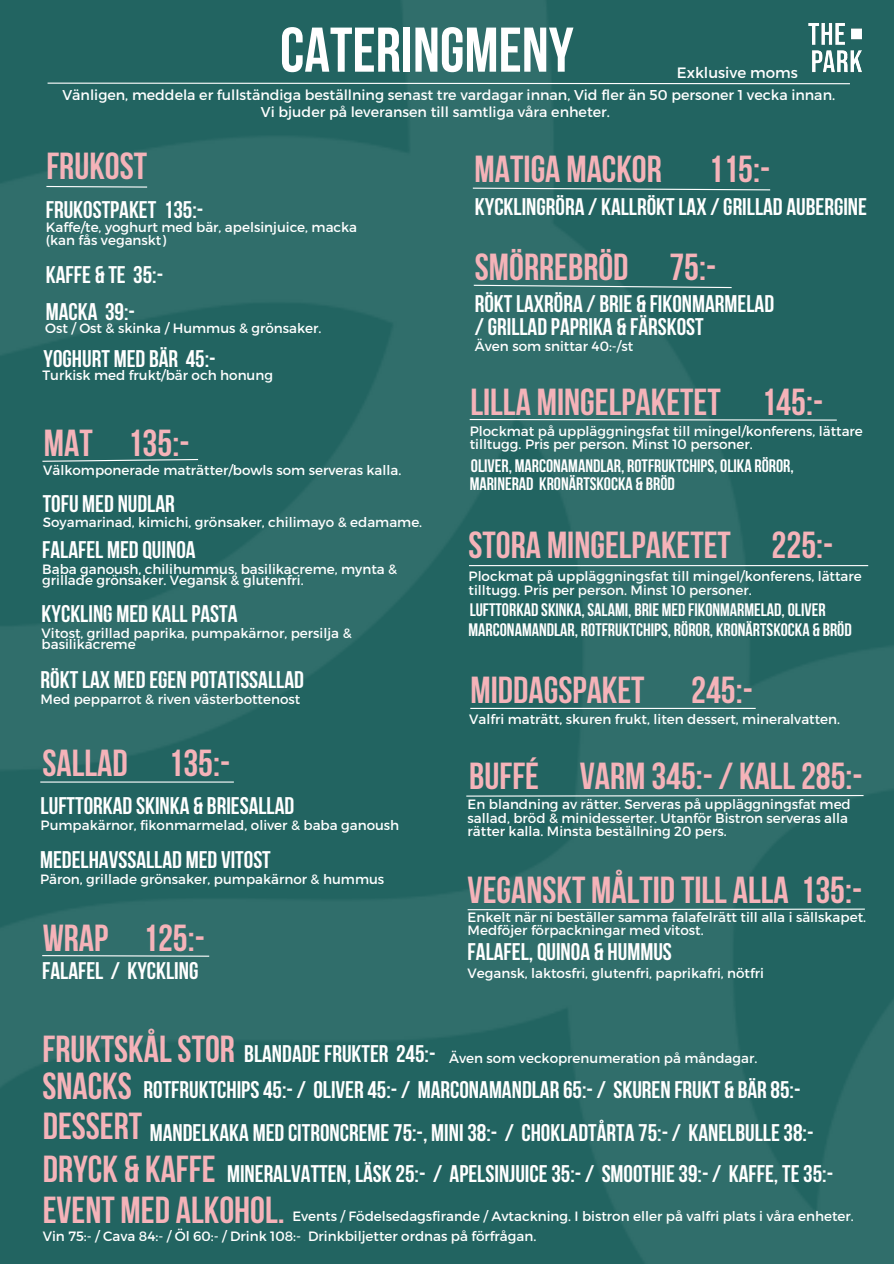
<style>
.page{position:relative;width:894px;height:1264px;background:#fff}
.page>*{position:absolute;margin:0;border:0;box-sizing:border-box;transform-origin:0 0}
.t1{font:700 63px "Bebas Neue";color:#fff}
.t2{font:700 37.5px "Bebas Neue";color:#f5b3b9}
.t3{font:700 24px "Bebas Neue";color:#fff}
.t4{font:700 18px "Bebas Neue";color:#fff}
.t5{font:15px "Montserrat";color:#fff}
.t6{font:14.25px "Montserrat";color:#fff}
.t7{font:13.5px/13.5px "Montserrat";color:#fff}
</style>
<div class="page">
<img style="left:0;top:0;width:893px;height:1263px">
<svg style="left:46px;top:82px;width:752px;height:3px"></svg>
<svg style="left:45px;top:185px;width:103px;height:3px"></svg>
<hr style="left:40px;top:781px;width:194px;height:1px;background:#fff">
<svg style="left:41px;top:458px;width:158px;height:4px"></svg>
<img style="left:798px;top:12px;width:76px;height:76px">
<svg style="left:468px;top:418px;width:369px;height:3px"></svg>
<svg style="left:466px;top:908px;width:399px;height:2px"></svg>
<hr style="left:470px;top:708px;width:285px;height:1px;background:#fff">
<hr style="left:469px;top:565px;width:398px;height:1px;background:#fff">
<svg style="left:471px;top:187px;width:300px;height:4px"></svg>
<svg style="left:472px;top:284px;width:260px;height:5px"></svg>
<svg style="left:41px;top:954px;width:169px;height:3px"></svg>
<svg style="left:465px;top:794px;width:399px;height:3px"></svg>
<p class="t1" style="left:280px;top:24px;width:295px">CATERINGMENY</p>
<p class="t6" style="left:62px;top:85px;width:774px">Vänligen, meddela er fullständiga beställning senast tre vardagar innan, Vid fler än 50 personer 1 vecka innan.</p>
<p class="t5" style="left:676px;top:63px;width:122px">Exklusive moms</p>
<p class="t2" style="left:46px;top:151px;width:102px">FRUKOST</p>
<p class="t3" style="left:46px;top:200px;width:159px">FRUKOSTPAKET 135:-</p>
<p class="t6" style="left:261px;top:103px;width:350px">Vi bjuder på leveransen till samtliga våra enheter.</p>
<p class="t2" style="left:474px;top:154px;width:297px">MATIGA MACKOR 115:-</p>
<p class="t3" style="left:475px;top:197px;width:393px">KYCKLINGRÖRA / KALLRÖKTLAX /GRILLAD AUBERGINE</p>
<p class="t7" style="left:46px;top:219px;width:313px">Kaffe/te, yoghurt med bär, apelsinjuice, macka</p>
<p class="t7" style="left:46px;top:233px;width:122px">(kan fås veganskt)</p>
<p class="t3" style="left:46px;top:265px;width:119px">KAFFE &amp; TE 35:-</p>
<p class="t3" style="left:46px;top:302px;width:91px">MACKA 39:-</p>
<p class="t7" style="left:45px;top:321px;width:278px">Ost / Ost &amp; skinka / Hummus &amp; grönsaker.</p>
<p class="t3" style="left:44px;top:349px;width:173px">YOGHURT MED BÄR 45:-</p>
<p class="t7" style="left:42px;top:368px;width:232px">Turkisk med frukt/bär och honung</p>
<p class="t2" style="left:44px;top:428px;width:147px">MAT 135:-</p>
<p class="t7" style="left:43px;top:463px;width:359px">Välkomponerade maträtter/bowls som serveras kalla.</p>
<p class="t3" style="left:43px;top:493px;width:134px">TOFU MED NUDLAR</p>
<p class="t7" style="left:43px;top:515px;width:381px">Soyamarinad, kimichi, grönsaker, chilimayo &amp; edamame.</p>
<p class="t3" style="left:42px;top:540px;width:155px">FALAFEL MED QUINOA</p>
<p class="t7" style="left:42px;top:562px;width:356px;line-height:11.2px">Baba ganoush, chilihummus, basilikacreme, mynta &amp; grillade grönsaker. Vegansk &amp; glutenfri.</p>
<p class="t3" style="left:42px;top:604px;width:197px">KYCKLING MED KALLPASTA</p>
<p class="t7" style="left:42px;top:627px;width:311px;line-height:11.2px">Vitost, grillad paprika, pumpakärnor, persilja &amp; basilikacreme</p>
<p class="t3" style="left:41px;top:670px;width:265px">RÖKTLAX MED EGEN POTATISSALLAD</p>
<p class="t7" style="left:41px;top:691px;width:261px">Med pepparrot &amp; riven västerbottenost</p>
<p class="t2" style="left:42px;top:748px;width:189px">SALLAD 135:-</p>
<p class="t3" style="left:41px;top:796px;width:255px">LUFTTORKAD SKINKA &amp; BRIESALLAD</p>
<p class="t7" style="left:41px;top:817px;width:360px">Pumpakärnor, fikonmarmelad, oliver &amp; baba ganoush</p>
<p class="t3" style="left:40px;top:850px;width:232px">MEDELHAVSSALLAD MED VITOST</p>
<p class="t7" style="left:40px;top:871px;width:345px">Päron, grillade grönsaker, pumpakärnor &amp; hummus</p>
<p class="t2" style="left:43px;top:922px;width:164px">WRAP 125:-</p>
<p class="t3" style="left:42px;top:960px;width:158px">FALAFEL / KYCKLING</p>
<p class="t2" style="left:475px;top:252px;width:243px">SMÖRREBRÖD 75:-</p>
<p class="t3" style="left:475px;top:317px;width:230px">/GRILLAD PAPRIKA &amp; FÄRSKOST</p>
<p class="t3" style="left:474px;top:293px;width:301px">RÖKTLAXRÖRA / BRIE &amp; FIKONMARMELAD</p>
<p class="t7" style="left:475px;top:339px;width:160px">Även som snittar 40:-/st</p>
<p class="t2" style="left:470px;top:386px;width:354px">LILLA MINGELPAKETET 145:-</p>
<p class="t7" style="left:469px;top:423px;width:394px">Plockmat på uppläggningsfat till mingel/konferens, lättare tilltugg. Pris per person. Minst 10 personer.</p>
<p class="t4" style="left:471px;top:458px;width:324px">OLIVER, MARCONAMANDLAR, ROTFRUKTCHIPS, OLIKA RÖROR,</p>
<p class="t4" style="left:469px;top:476px;width:207px">MARINERAD KRONÄRTSKOCKA &amp; BRÖD</p>
<p class="t2" style="left:468px;top:530px;width:366px">STORA MINGELPAKETET 225:-</p>
<p class="t7" style="left:468px;top:569px;width:394px">Plockmat på uppläggningsfat till mingel/konferens, lättare tilltugg. Pris per person. Minst 10 personer.</p>
<p class="t4" style="left:468px;top:622px;width:384px">MARCONAMANDLAR, ROTFRUKTCHIPS, RÖROR, KRONÄRTSKOCKA &amp; BRÖD</p>
<p class="t4" style="left:469px;top:603px;width:357px">LUFTTORKAD SKINKA, SALAMI, BRIE MED FIKONMARMELAD, OLIVER</p>
<p class="t2" style="left:470px;top:675px;width:284px">MIDDAGSPAKET 245:-</p>
<p class="t7" style="left:469px;top:711px;width:372px">Valfri maträtt, skuren frukt, liten dessert, mineralvatten.</p>
<p class="t2" style="left:469px;top:760px;width:395px">BUFFÉ VARM 345:-/ KALL285:-</p>
<p class="t7" style="left:467px;top:797px;width:384px">En blandning av rätter. Serveras på uppläggningsfat med sallad, bröd &amp; minidesserter. Utanför Bistron serveras alla rätter kalla. Minsta beställning 20 pers.</p>
<p class="t2" style="left:467px;top:874px;width:396px">VEGANSKT MÅLTID TILL ALLA 135:-</p>
<p class="t7" style="left:467px;top:909px;width:400px">Enkelt när ni beställer samma falafelrätt till alla i sällskapet.<br>Medföjer förpackningar med vitost.</p>
<p class="t3" style="left:467px;top:941px;width:206px">FALAFEL, QUINOA &amp; HUMMUS</p>
<p class="t7" style="left:467px;top:965px;width:298px">Vegansk, laktosfri, glutenfri, paprikafri, nötfri</p>
<p class="t2" style="left:42px;top:1033px;width:194px">FRUKTSKÅLSTOR</p>
<p class="t3" style="left:244px;top:1044px;width:193px">BLANDADEFRUKTER 245:-</p>
<p class="t7" style="left:449px;top:1050px;width:309px">Även som veckoprenumeration på måndagar.</p>
<p class="t2" style="left:42px;top:1071px;width:91px">SNACKS</p>
<p class="t3" style="left:143px;top:1080px;width:658px">ROTFRUKTCHIPS45:-/ OLIVER 45:-/ MARCONAMANDLAR 65:- / SKUREN FRUKT &amp; BÄR 85:-</p>
<p class="t2" style="left:43px;top:1111px;width:101px">DESSERT</p>
<p class="t3" style="left:150px;top:1122px;width:665px">MANDELKAKA MED CITRONCREME75:-, MINI 38:- / CHOKLADTÅRTA 75:-/ KANELBULLE38:-</p>
<p class="t2" style="left:43px;top:1153px;width:174px">DRYCK &amp; KAFFE</p>
<p class="t3" style="left:227px;top:1164px;width:607px">MINERALVATTEN, LÄSK 25:- / APELSINJUICE35:-/ SMOOTHIE39:-/ KAFFE, TE35:-</p>
<p class="t2" style="left:43px;top:1195px;width:243px">EVENT MED ALKOHOL.</p>
<p class="t7" style="left:43px;top:1228px;width:495px">Vin 75:- / Cava 84:- / Öl 60:- / Drink 108:- Drinkbiljetter ordnas på förfrågan.</p>
<p class="t7" style="left:292px;top:1208px;width:562px">Events / Födelsedagsfirande / Avtackning. I bistron eller på valfri plats i våra enheter.</p>
</div>
